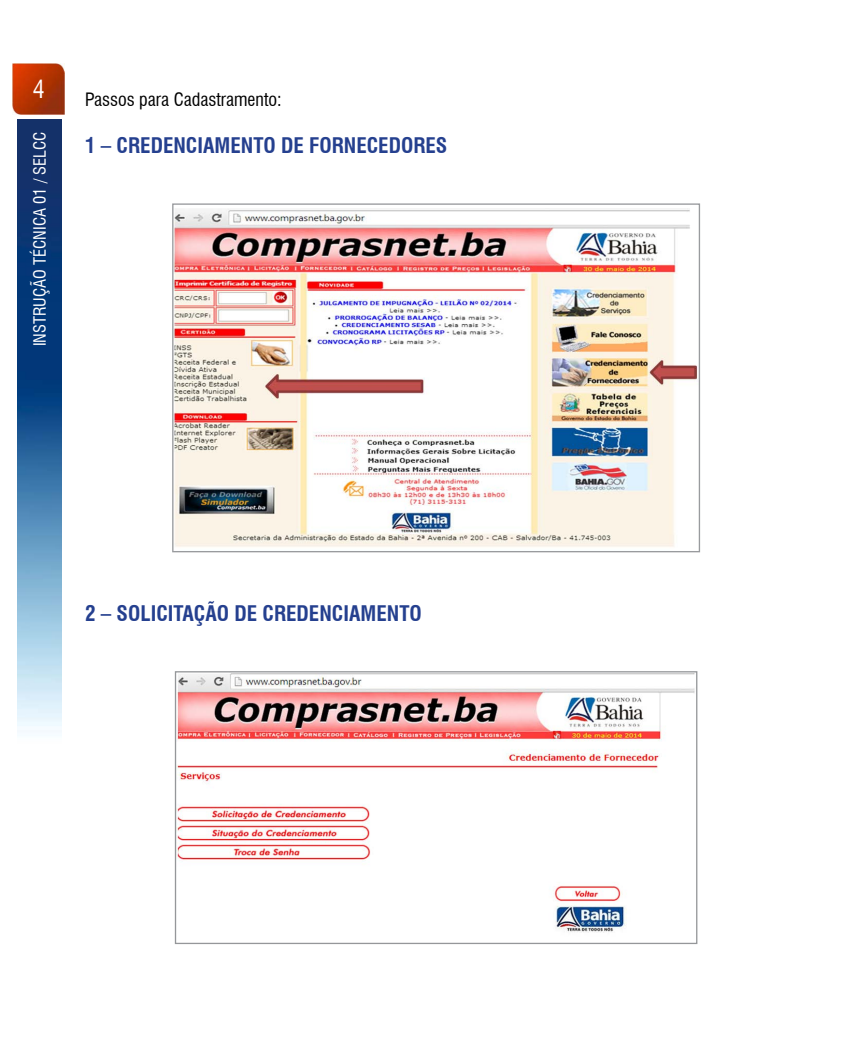
<style>
.page{position:relative;width:851px;height:1063px;background:#fff}
.page>*{position:absolute;margin:0;border:0;box-sizing:border-box;transform-origin:0 0}
.t1{font:condensed 24px "Swiss 721 BT";color:#fff}
.t2{font:700 condensed 21px "Swiss 721 BT";color:#25408f}
.t3{font:condensed 18px "Swiss 721 BT";color:#000}
.t4{font:condensed 16.5px "Swiss 721 BT";color:#fff}
</style>
<div class="page">
<img style="left:13px;top:63px;width:51px;height:52px">
<img style="left:17px;top:120px;width:45px;height:612px">
<img style="left:174px;top:208px;width:524px;height:339px">
<img style="left:177px;top:673px;width:518px;height:260px">
<div style="left:175px;top:671px;width:522px;height:273px;border:1px solid #95979a"></div>
<p class="t1" style="left:33px;top:75px;width:13px">4</p>
<p class="t4" style="left:30px;top:346px;width:215px;rotate:-90deg">Instrução TÉcnica 01 / SELCC</p>
<p class="t3" style="left:85px;top:89px;width:198px">Passos para Cadastramento:</p>
<p class="t2" style="left:85px;top:133px;width:364px">1 – CREDENCIAMENTO DE FORNECEDORES</p>
<p class="t2" style="left:85px;top:601px;width:338px">2 – SOLI CITAÇÃO DE CREDENCIAMENTO</p>
</div>
